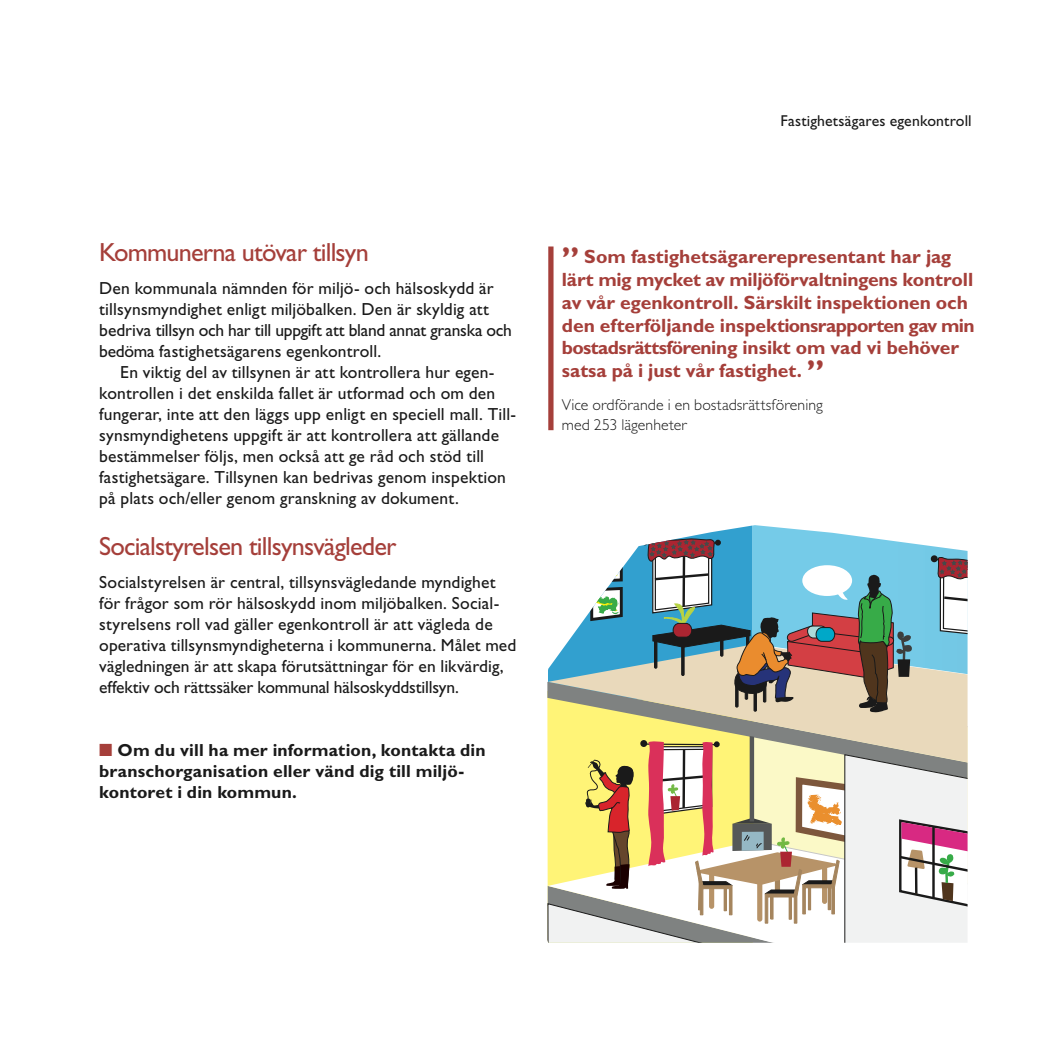
<style>
.page{position:relative;width:1042px;height:1042px;background:#fff}
.page>*{position:absolute;margin:0;border:0;box-sizing:border-box;transform-origin:0 0}
.t1{font:26.25px "Gill Sans Std";letter-spacing:-.03em;color:#a53f3a}
.t2{font:700 19.25px/22.8px "Gill Sans Std";letter-spacing:-.005em;color:#a53f3a}
.t3{font:17.5px/21px "Gill Sans Std";letter-spacing:.01em;color:#1a1a1a}
.t4{font:700 17.5px/21px "Gill Sans Std";letter-spacing:.01em;color:#1a1a1a}
.t5{font:300 15.75px/19.2px "Gill Sans Std";letter-spacing:.01em;color:#1a1a1a}
.t6{font:15.75px "Gill Sans Std";letter-spacing:.01em;color:#1a1a1a}
.s1{color:#a53f3a}
.s2{font-size:31.5px}
</style>
<div class="page">
<div style="left:548px;top:246px;width:5px;height:184px;background:#a53f3a"></div>
<svg style="left:548px;top:712px;width:419px;height:24px;background:#dbd099"></svg>
<svg style="left:547px;top:736px;width:420px;height:207px"></svg>
<svg style="left:547px;top:525px;width:421px;height:187px"></svg>
<h1 class="t1" style="left:99px;top:237px;width:271px">Kommunerna utövar tillsyn</h1>
<p class="t3" style="left:99px;top:278px;width:414px">Den kommunala nämnden för miljö- och hälsoskydd är tillsynsmyndighet enligt miljöbalken. Den är skyldig att bedriva tillsyn och har till uppgift att bland annat granska och bedöma fastighetsägarens egenkontroll.</p>
<p class="t3" style="left:99px;top:362px;width:418px;text-indent:21px">En viktig del av tillsynen är att kontrollera hur egen&shy;kontrollen i det enskilda fallet är utformad och om den fungerar, inte att den läggs upp enligt en speciell mall. Till&shy;synsmyndighetens uppgift är att kontrollera att gällande bestämmelser följs, men också att ge råd och stöd till fastighetsägare. Tillsynen kan bedrivas genom inspektion på plats och/eller genom granskning av dokument.</p>
<h1 class="t1" style="left:99px;top:531px;width:299px">Socialstyrelsen tillsynsvägleder</h1>
<p class="t3" style="left:99px;top:572px;width:419px">Socialstyrelsen är central, tillsynsvägledande myndighet för frågor som rör hälsoskydd inom miljöbalken. Social&shy;styrelsens roll vad gäller egenkontroll är att vägleda de operativa tillsynsmyndigheterna i kommunerna. Målet med vägledningen är att skapa förutsättningar för en likvärdig, effektiv och rättssäker kommunal hälsoskyddstillsyn.</p>
<p class="t4" style="left:99px;top:740px;width:388px"><span class="s1">■</span> Om du vill ha mer information, kontakta din branschorganisation eller vänd dig till miljö&shy;kontoret i din kommun.</p>
<p class="t6" style="left:780px;top:112px;width:193px">Fastighetsägares egenkontroll</p>
<p class="t2" style="left:562px;top:245px;width:414px"><span class="s2">”</span> Som fastighetsägarerepresentant har jag lärt mig mycket av miljöförvaltningens kontroll av vår egenkontroll. Särskilt inspektionen och den efterföljande inspektionsrapporten gav min bostadsrättsförening insikt om vad vi behöver satsa på i just vår fastighet. <span class="s2">”</span></p>
<p class="t5" style="left:562px;top:396px;width:262px">Vice ordförande i en bostadsrättsförening med 253 lägenheter</p>
</div>
